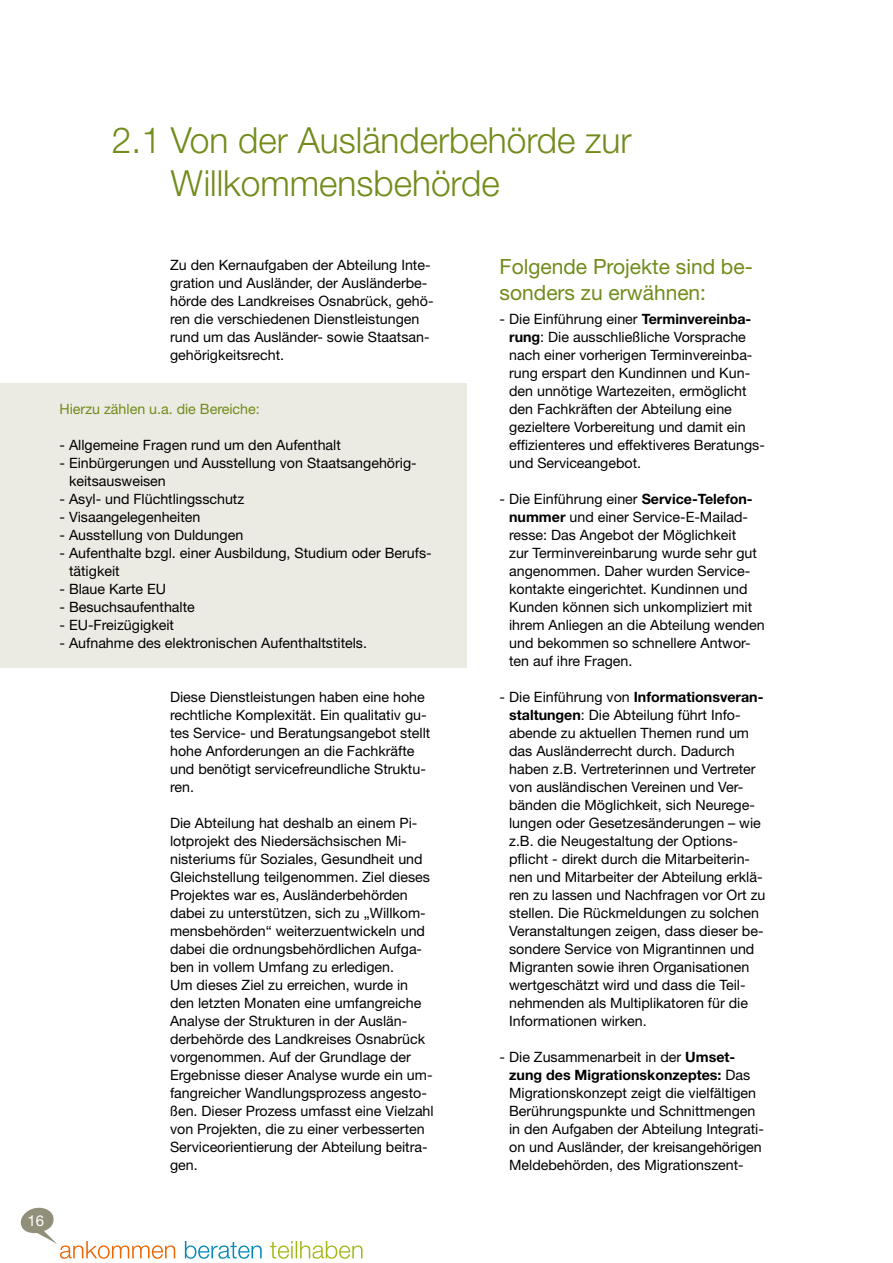
<style>
.page{position:relative;width:893px;height:1263px;background:#fff}
.page>*{position:absolute;margin:0;border:0;box-sizing:border-box;transform-origin:0 0}
.t1{font:300 36px/43.2px "Helvetica Neue LT Std";color:#718c1a}
.t2{font:21px/25.2px "Helvetica Neue LT Std";color:#718c1a}
.t3{font:15px "Helvetica Neue LT Std";color:#fff}
.t4{font:14.25px/18px "Helvetica Neue LT Std";color:#000}
.t5{font:14.25px "Helvetica Neue LT Std";color:#718c1a}
.s1{font-weight:700}
</style>
<div class="page">
<svg style="left:270px;top:1241px;width:92px;height:18px"></svg>
<svg style="left:185px;top:1241px;width:77px;height:18px"></svg>
<svg style="left:20px;top:1207px;width:155px;height:52px"></svg>
<div style="left:0;top:383px;width:467px;height:285px;background:#ebeae3"></div>
<h1 class="t1" style="left:171px;top:118px;width:462px;text-indent:-59px">2.1 Von der Ausländerbehörde zur<br>Willkommensbehörde</h1>
<p class="t4" style="left:170px;top:256px;width:265px">Zu den Kernaufgaben der Abteilung Inte&shy;gration und Ausländer, der Ausländerbe&shy;hörde des Landkreises Osnabrück, gehö&shy;ren die verschiedenen Dienstleistungen rund um das Ausländer- sowie Staatsan&shy;gehörigkeitsrecht.</p>
<p class="t5" style="left:60px;top:400px;width:202px">Hierzu zählen u.a. die Bereiche:</p>
<p class="t4" style="left:60px;top:436px;width:283px">- Allgemeine Fragen rund um den Aufenthalt</p>
<p class="t4" style="left:69px;top:454px;width:349px;text-indent:-10px">- Einbürgerungen und Ausstellung von Staatsangehörig&shy;keitsausweisen</p>
<p class="t4" style="left:60px;top:490px;width:186px">- Asyl- und Flüchtlingsschutz</p>
<p class="t4" style="left:60px;top:508px;width:142px">- Visaangelegenheiten</p>
<p class="t4" style="left:60px;top:526px;width:185px">- Ausstellung von Duldungen</p>
<p class="t4" style="left:69px;top:544px;width:364px;text-indent:-10px">- Aufenthalte bzgl. einer Ausbildung, Studium oder Berufs&shy;tätigkeit</p>
<p class="t4" style="left:60px;top:580px;width:108px">- Blaue Karte EU</p>
<p class="t4" style="left:60px;top:598px;width:137px">- Besuchsaufenthalte</p>
<p class="t4" style="left:60px;top:616px;width:116px">- EU-Freizügigkeit</p>
<p class="t4" style="left:60px;top:634px;width:309px">- Aufnahme des elektronischen Aufenthaltstitels.</p>
<p class="t3" style="left:28px;top:1211px;width:18px">16</p>
<p class="t4" style="left:170px;top:688px;width:262px">Diese Dienstleistungen haben eine hohe rechtliche Komplexität. Ein qualitativ gu&shy;tes Service- und Beratungsangebot stellt hohe Anforderungen an die Fachkräfte und benötigt servicefreundliche Struktu&shy;ren.</p>
<p class="t4" style="left:170px;top:814px;width:265px">Die Abteilung hat deshalb an einem Pi&shy;lotprojekt des Niedersächsischen Mi&shy;nisteriums für Soziales, Gesundheit und Gleichstellung teilgenommen. Ziel dieses Projektes war es, Ausländerbehörden dabei zu unterstützen, sich zu „Willkom&shy;mensbehörden“ weiterzuentwickeln und dabei die ordnungsbehördlichen Aufga&shy;ben in vollem Umfang zu erledigen.<br>Um dieses Ziel zu erreichen, wurde in den letzten Monaten eine umfangreiche Analyse der Strukturen in der Auslän&shy;derbehörde des Landkreises Osnabrück vorgenommen. Auf der Grundlage der Ergebnisse dieser Analyse wurde ein um&shy;fangreicher Wandlungsprozess angesto&shy;ßen. Dieser Prozess umfasst eine Vielzahl von Projekten, die zu einer verbesserten Serviceorientierung der Abteilung beitra&shy;gen.</p>
<h2 class="t2" style="left:500px;top:254px;width:255px">Folgende Projekte sind be&shy;sonders zu erwähnen:</h2>
<p class="t4" style="left:509px;top:310px;width:257px;text-indent:-10px">- Die Einführung einer <span class="s1">Terminvereinba&shy;rung</span>: Die ausschließliche Vorsprache nach einer vorherigen Terminvereinba&shy;rung erspart den Kundinnen und Kun&shy;den unnötige Wartezeiten, ermöglicht den Fachkräften der Abteilung eine gezieltere Vorbereitung und damit ein effizienteres und effektiveres Beratungs&shy;und Serviceangebot.</p>
<p class="t4" style="left:509px;top:490px;width:257px;text-indent:-10px">- Die Einführung einer <span class="s1">Service-Telefon&shy;nummer</span> und einer Service-E-Mailad&shy;resse: Das Angebot der Möglichkeit<br>zur Terminvereinbarung wurde sehr gut angenommen. Daher wurden Service&shy;kontakte eingerichtet. Kundinnen und Kunden können sich unkompliziert mit ihrem Anliegen an die Abteilung wenden und bekommen so schnellere Antwor&shy;ten auf ihre Fragen.</p>
<p class="t4" style="left:509px;top:688px;width:258px;text-indent:-10px">- Die Einführung von <span class="s1">Informationsveran&shy;staltungen</span>: Die Abteilung führt Info&shy;abende zu aktuellen Themen rund um das Ausländerrecht durch. Dadurch haben z.B. Vertreterinnen und Vertreter von ausländischen Vereinen und Ver&shy;bänden die Möglichkeit, sich Neurege&shy;lungen oder Gesetzesänderungen – wie z.B. die Neugestaltung der Options&shy;pflicht - direkt durch die Mitarbeiterin&shy;nen und Mitarbeiter der Abteilung erklä&shy;ren zu lassen und Nachfragen vor Ort zu stellen. Die Rückmeldungen zu solchen Veranstaltungen zeigen, dass dieser be&shy;sondere Service von Migrantinnen und Migranten sowie ihren Organisationen wertgeschätzt wird und dass die Teil&shy;nehmenden als Multiplikatoren für die Informationen wirken.</p>
<p class="t4" style="left:509px;top:1048px;width:256px;text-indent:-10px">- Die Zusammenarbeit in der <span class="s1">Umset&shy;zung des Migrationskonzeptes:</span> Das Migrationskonzept zeigt die vielfältigen Berührungspunkte und Schnittmengen in den Aufgaben der Abteilung Integrati&shy;on und Ausländer, der kreisangehörigen Meldebehörden, des Migrationszent-</p>
</div>
